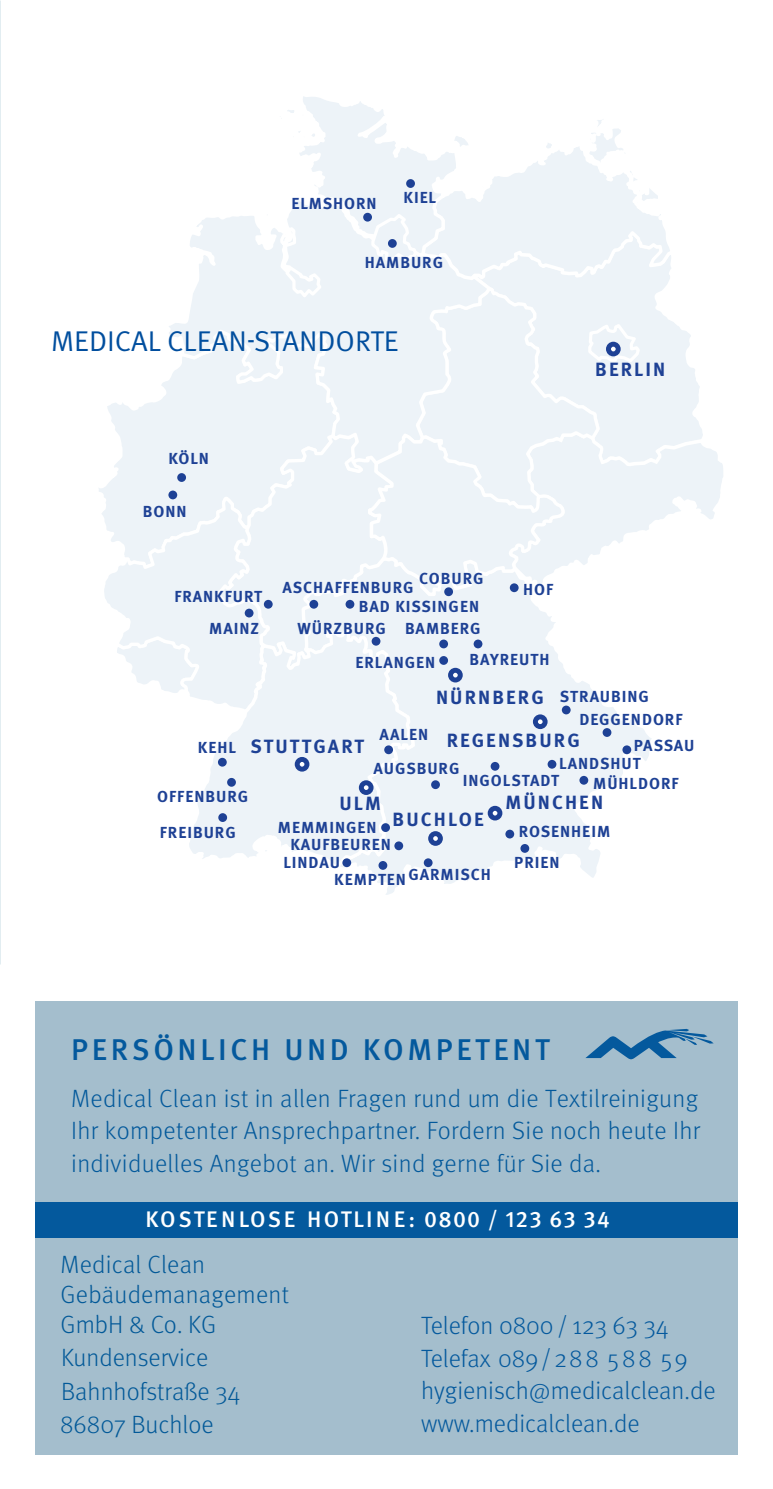
<style>
.page{position:relative;width:773px;height:1489px;background:#fff}
.page>*{position:absolute;margin:0;border:0;box-sizing:border-box;transform-origin:0 0}
.t1{font:500 30px "Meta Pro";letter-spacing:.12em;color:#04599d}
.t2{font:28.5px "Meta Pro Norm";color:#014e9e}
.t3{font:300 25px/32.5px "Meta Pro";letter-spacing:.015em;color:#03599b;text-align:justify}
.t4{font:300 25px/32.5px "Meta Pro";color:#04599d}
.t5{font:300 25px/30px "Meta Pro";color:#025998}
.t6{font:500 22.5px "Meta Pro";letter-spacing:.07em;color:#fff}
.t7{font:700 19.25px "Meta Pro";letter-spacing:.11em;color:#1e4195}
.t8{font:700 16px/34.5px "Meta Pro";letter-spacing:.06em;color:#1e4195}
.s1{font-size:16px}
</style>
<div class="page">
<div style="left:36px;top:1001px;width:701px;height:453px;background:#a4becd"></div>
<div style="left:36px;top:1201px;width:701px;height:36px;background:#04599d"></div>
<svg style="left:585px;top:1028px;width:128px;height:31px"></svg>
<svg style="left:377px;top:724px;width:275px;height:171px"></svg>
<svg style="left:189px;top:724px;width:228px;height:152px"></svg>
<svg style="left:189px;top:724px;width:82px;height:47px"></svg>
<div style="left:359px;top:780px;width:14px;height:15px;background:#1e4195;border-radius:50%"></div>
<div style="left:602px;top:728px;width:9px;height:9px;background:#1e4195;border-radius:50%"></div>
<div style="left:622px;top:745px;width:9px;height:9px;background:#1e4195;border-radius:50%"></div>
<svg style="left:547px;top:759px;width:9px;height:9px"></svg>
<div style="left:579px;top:775px;width:9px;height:9px;background:#1e4195;border-radius:50%"></div>
<div style="left:431px;top:780px;width:9px;height:9px;background:#1e4195;border-radius:50%"></div>
<div style="left:384px;top:745px;width:9px;height:9px;background:#1e4195;border-radius:50%"></div>
<div style="left:505px;top:829px;width:9px;height:9px;background:#1e4195;border-radius:50%"></div>
<div style="left:490px;top:762px;width:9px;height:8px;background:#1e4195;border-radius:50%"></div>
<div style="left:520px;top:844px;width:9px;height:8px;background:#1e4195;border-radius:50%"></div>
<div style="left:342px;top:858px;width:9px;height:9px;background:#1e4195;border-radius:50%"></div>
<div style="left:394px;top:841px;width:9px;height:9px;background:#1e4195;border-radius:50%"></div>
<div style="left:381px;top:823px;width:9px;height:9px;background:#1e4195;border-radius:50%"></div>
<div style="left:378px;top:861px;width:9px;height:8px;background:#1e4195;border-radius:50%"></div>
<div style="left:423px;top:858px;width:9px;height:9px;background:#1e4195;border-radius:50%"></div>
<div style="left:218px;top:757px;width:9px;height:9px;background:#1e4195;border-radius:50%"></div>
<div style="left:227px;top:778px;width:9px;height:8px;background:#1e4195;border-radius:50%"></div>
<div style="left:218px;top:813px;width:9px;height:9px;background:#1e4195;border-radius:50%"></div>
<svg style="left:487px;top:805px;width:15px;height:15px"></svg>
<div style="left:295px;top:757px;width:14px;height:14px;background:#1e4195;border-radius:50%"></div>
<div style="left:533px;top:714px;width:14px;height:15px;background:#1e4195;border-radius:50%"></div>
<div style="left:428px;top:831px;width:15px;height:14px;background:#1e4195;border-radius:50%"></div>
<svg style="left:492px;top:810px;width:5px;height:5px"></svg>
<svg style="left:433px;top:836px;width:5px;height:4px"></svg>
<svg style="left:364px;top:785px;width:4px;height:5px"></svg>
<svg style="left:99px;top:96px;width:624px;height:628px"></svg>
<svg style="left:300px;top:762px;width:4px;height:4px"></svg>
<p class="t8" style="left:291px;top:185px;width:87px">ELMSHORN</p>
<p class="t8" style="left:403px;top:179px;width:34px">KIEL</p>
<p class="t8" style="left:365px;top:244px;width:80px">HAMBURG</p>
<h2 class="t2" style="left:51px;top:320px;width:349px">MEDICAL CLEAN-STANDORTE</h2>
<p class="t8" style="left:168px;top:440px;width:42px">KÖLN</p>
<p class="t8" style="left:143px;top:492px;width:45px">BONN</p>
<p class="t8" style="left:419px;top:560px;width:66px">COBURG</p>
<p class="t8" style="left:174px;top:578px;width:89px">FRANKFURT</p>
<p class="t8" style="left:359px;top:577px;width:122px;line-height:18.5px;text-indent:-76px">ASCHAFFENBURG<br>BAD KISSINGEN</p>
<p class="t8" style="left:523px;top:571px;width:32px">HOF</p>
<p class="t8" style="left:209px;top:609px;width:51px">MAINZ</p>
<p class="t8" style="left:355px;top:609px;width:127px;text-indent:-58px">WÜRZBURG BAMBERG<br>ERLANGEN</p>
<p class="t8" style="left:469px;top:641px;width:81px">BAYREUTH</p>
<p class="t7" style="left:595px;top:354px;width:72px">BERLIN</p>
<p class="t7" style="left:436px;top:681px;width:109px">NÜRNBERG</p>
<p class="t8" style="left:560px;top:678px;width:90px">STRAUBING</p>
<p class="t8" style="left:633px;top:727px;width:62px">PASSAU</p>
<p class="t8" style="left:579px;top:701px;width:104px">DEGGENDORF</p>
<p class="t8" style="left:379px;top:716px;width:50px">AALEN</p>
<p class="t7" style="left:447px;top:725px;width:134px">REGENSBURG</p>
<p class="t8" style="left:593px;top:752px;width:87px;line-height:20.2px;text-indent:-34px">LANDSHUT<br>MÜHLDORF</p>
<p class="t7" style="left:392px;top:804px;width:93px">BUCHLOE</p>
<p class="t7" style="left:198px;top:730px;width:167px"><span class="s1">KEHL</span> STUTTGART</p>
<p class="t8" style="left:157px;top:778px;width:92px">OFFENBURG</p>
<p class="t8" style="left:160px;top:814px;width:77px">FREIBURG</p>
<p class="t8" style="left:334px;top:861px;width:73px">KEMPTEN</p>
<p class="t8" style="left:373px;top:750px;width:87px">AUGSBURG</p>
<p class="t8" style="left:463px;top:762px;width:98px">INGOLSTADT</p>
<p class="t7" style="left:505px;top:787px;width:99px">MÜNCHEN</p>
<p class="t8" style="left:514px;top:814px;width:97px;line-height:31.2px">ROSENHEIM<br>PRIEN</p>
<p class="t7" style="left:339px;top:788px;width:43px">ULM</p>
<p class="t8" style="left:278px;top:808px;width:100px">MEMMINGEN</p>
<p class="t8" style="left:290px;top:826px;width:102px">KAUFBEUREN</p>
<p class="t8" style="left:283px;top:844px;width:58px">LINDAU</p>
<p class="t8" style="left:408px;top:856px;width:84px">GARMISCH</p>
<h1 class="t1" style="left:71px;top:1026px;width:479px">PERSÖNLICH UND KOMPETENT</h1>
<h3 class="t3" style="left:71px;top:1080px;width:630px">Medical Clean ist in allen Fragen rund um die Textilreinigung Ihr kompetenter Ansprechpartner. Fordern Sie noch heute Ihr individuelles Angebot an. Wir sind gerne für Sie da.</h3>
<h3 class="t6" style="left:145px;top:1201px;width:465px">KOSTENLOSE HOTLINE: 0800 / 123 63 34</h3>
<h3 class="t5" style="left:61px;top:1248px;width:230px">Medical Clean<br>Gebäudemanagement<br>GmbH &amp; Co. KG</h3>
<h3 class="t5" style="left:60px;top:1338px;width:182px;line-height:33.5px">Kundenservice<br>Bahnhofstraße 34<br>86807 Buchloe</h3>
<h3 class="t4" style="left:421px;top:1307px;width:296px">Telefon 0800 / 123 63 34<br>Telefax 089/288 588 59 hygienisch@medicalclean.de www.medicalclean.de</h3>
</div>
